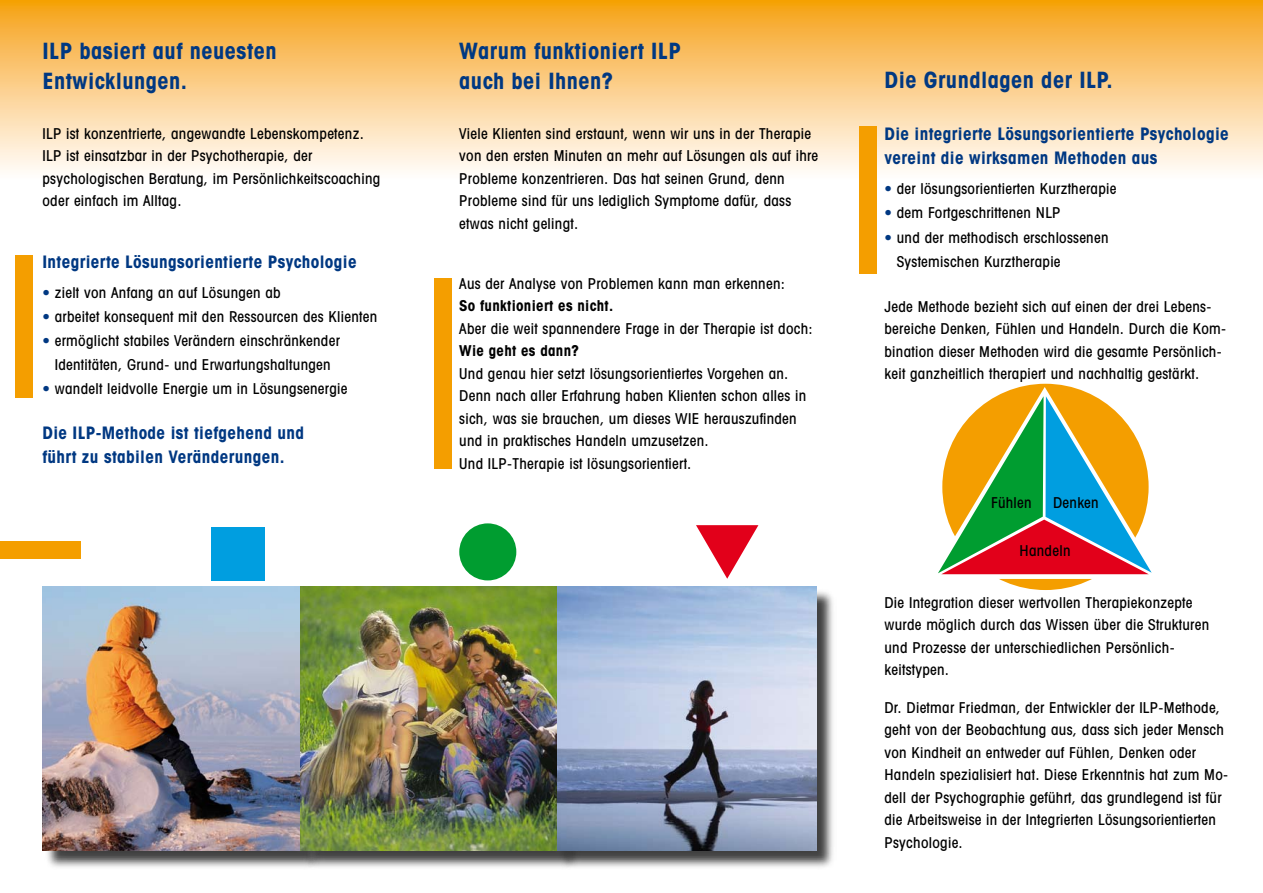
<style>
.page{position:relative;width:1263px;height:893px;background:#fff}
.page>*{position:absolute;margin:0;border:0;box-sizing:border-box;transform-origin:0 0}
.t1{font:700 condensed 22.5px/30px "Avant Garde";letter-spacing:.02em;color:#003882}
.t2{font:700 condensed 17.25px/24px "Avant Garde";letter-spacing:.02em;color:#003882}
.t3{font:500 condensed 15px/22.5px "Avant Garde";letter-spacing:.02em;color:#000}
.t4{font:700 condensed 15px "Avant Garde";letter-spacing:.02em;color:#000}
.s1{color:#003882}
</style>
<div class="page">
<div style="left:44px;top:588px;width:278px;height:283px;background:#000;opacity:.75"></div>
<img style="left:43px;top:587px;width:257px;height:263px">
<div style="left:16px;top:255px;width:17px;height:143px;background:#f49e00"></div>
<div style="left:0;top:0;width:1263px;height:180px;background:linear-gradient(to bottom,#f6a116,#fff)"></div>
<div style="left:302px;top:588px;width:278px;height:283px;background:#000;opacity:.75"></div>
<img style="left:300px;top:587px;width:257px;height:263px">
<div style="left:559px;top:588px;width:278px;height:283px;background:#000;opacity:.75"></div>
<img style="left:557px;top:587px;width:259px;height:263px">
<div style="left:0;top:541px;width:81px;height:17px;background:#f49e00"></div>
<div style="left:459px;top:523px;width:57px;height:57px;background:#009d30;border-radius:50%"></div>
<div style="left:211px;top:527px;width:54px;height:53px;background:#009ee0"></div>
<svg style="left:696px;top:525px;width:62px;height:54px"></svg>
<div style="left:859px;top:126px;width:17px;height:148px;background:#f49e00"></div>
<svg style="left:938px;top:387px;width:214px;height:188px"></svg>
<div style="left:435px;top:278px;width:17px;height:191px;background:#f49e00"></div>
<h1 class="t1" style="left:43px;top:35px;width:236px">ILP basiert auf neuesten<br>Entwicklungen.</h1>
<h1 class="t1" style="left:459px;top:35px;width:223px">Warum funktioniert ILP auch bei Ihnen?</h1>
<p class="t3" style="left:43px;top:122px;width:339px">ILP ist konzentrierte, angewandte Lebenskompetenz.<br>ILP ist einsatzbar in der Psychotherapie, der psychologischen Beratung, im Persönlichkeitscoaching oder einfach im Alltag.</p>
<p class="t2" style="left:43px;top:250px;width:316px">Integrierte Lösungsorientierte Psychologie</p>
<p class="t3" style="left:43px;top:281px;width:240px"><span class="s1">•</span> zielt von Anfang an auf Lösungen ab</p>
<p class="t3" style="left:43px;top:305px;width:336px"><span class="s1">•</span> arbeitet konsequent mit den Ressourcen des Klienten</p>
<p class="t3" style="left:43px;top:329px;width:299px;line-height:24px;text-align:center"><span class="s1">•</span> ermöglicht stabiles Verändern einschränkender<br>Identitäten, Grund- und Erwartungshaltungen</p>
<p class="t3" style="left:43px;top:377px;width:306px"><span class="s1">•</span> wandelt leidvolle Energie um in Lösungsenergie</p>
<p class="t2" style="left:43px;top:420px;width:263px">Die ILP-Methode ist tiefgehend und führt zu stabilen Veränderungen.</p>
<p class="t3" style="left:459px;top:122px;width:360px">Viele Klienten sind erstaunt, wenn wir uns in der Therapie von den ersten Minuten an mehr auf Lösungen als auf ihre Probleme konzentrieren. Das hat seinen Grund, denn Probleme sind für uns lediglich Symptome dafür, dass etwas nicht gelingt.</p>
<p class="t3" style="left:459px;top:272px;width:327px">Aus der Analyse von Problemen kann man erkennen:</p>
<p class="t4" style="left:459px;top:296px;width:155px">So funktioniert es nicht.</p>
<p class="t3" style="left:459px;top:317px;width:355px">Aber die weit spannendere Frage in der Therapie ist doch:</p>
<p class="t4" style="left:459px;top:341px;width:121px">Wie geht es dann?</p>
<p class="t3" style="left:459px;top:362px;width:348px">Und genau hier setzt lösungsorientiertes Vorgehen an.<br>Denn nach aller Erfahrung haben Klienten schon alles in sich, was sie brauchen, um dieses WIE herauszufinden und in praktisches Handeln umzusetzen.<br>Und ILP-Therapie ist lösungsorientiert.</p>
<h1 class="t1" style="left:884px;top:65px;width:230px">Die Grundlagen der ILP.</h1>
<p class="t2" style="left:884px;top:122px;width:346px">Die integrierte Lösungsorientierte Psychologie vereint die wirksamen Methoden aus</p>
<p class="t3" style="left:884px;top:178px;width:233px"><span class="s1">•</span> der lösungsorientierten Kurztherapie</p>
<p class="t3" style="left:884px;top:202px;width:178px"><span class="s1">•</span> dem Fortgeschrittenen NLP</p>
<p class="t3" style="left:897px;top:225px;width:213px;line-height:24px;text-indent:-12px"><span class="s1">•</span> und der methodisch erschlossenen<br>Systemischen Kurztherapie</p>
<p class="t3" style="left:884px;top:295px;width:343px">Jede Methode bezieht sich auf einen der drei Lebens&shy;bereiche Denken, Fühlen und Handeln. Durch die Kom&shy;bination dieser Methoden wird die gesamte Persönlich&shy;keit ganzheitlich therapiert und nachhaltig gestärkt.</p>
<p class="t3" style="left:991px;top:491px;width:42px">Fühlen</p>
<p class="t3" style="left:1053px;top:491px;width:47px">Denken</p>
<p class="t3" style="left:1019px;top:539px;width:52px">Handeln</p>
<p class="t3" style="left:884px;top:591px;width:326px">Die Integration dieser wertvollen Therapiekonzepte wurde möglich durch das Wissen über die Strukturen und Prozesse der unterschiedlichen Persönlich&shy;keitstypen.</p>
<p class="t3" style="left:884px;top:696px;width:345px">Dr. Dietmar Friedman, der Entwickler der ILP-Methode, geht von der Beobachtung aus, dass sich jeder Mensch von Kindheit an entweder auf Fühlen, Denken oder Handeln spezialisiert hat. Diese Erkenntnis hat zum Mo&shy;dell der Psychographie geführt, das grundlegend ist für die Arbeitsweise in der Integrierten Lösungsorientierten Psychologie.</p>
</div>
